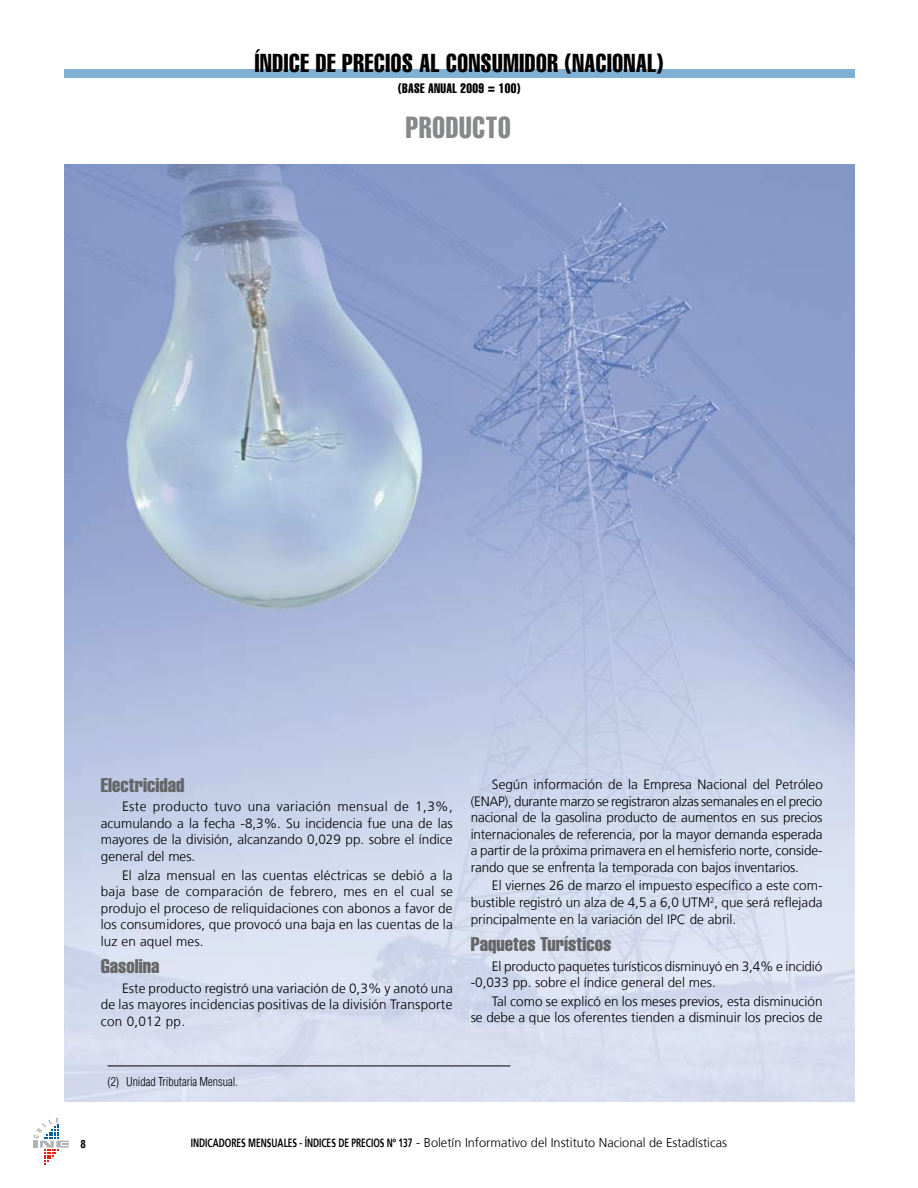
<style>
.page{position:relative;width:918px;height:1188px;background:#fff}
.page>*{position:absolute;margin:0;border:0;box-sizing:border-box;transform-origin:0 0}
.t1{font:extra-condensed 30px "Helvetica";color:#87888a;scale:.9 1}
.t2{font:extra-condensed 25.5px "Helvetica";color:#000;scale:.9 1}
.t3{font:extra-condensed 19.5px "Helvetica";color:#646567}
.t4{font:300 13.5px/16.5px "Frutiger";color:#000;text-align:justify}
.t5{font:extra-condensed 13.5px "Helvetica";letter-spacing:.03em;color:#000;scale:.9 1}
.t6{font:300 12.75px "Frutiger";color:#000}
.t7{font:300 condensed 12px "Helvetica";letter-spacing:-.005em;color:#000}
.t8{font:700 condensed 10.8px "Helvetica";color:#000}
.s1{font-weight:700;font-size:12px}
</style>
<div class="page">
<svg style="left:33px;top:1118px;width:36px;height:46px"></svg>
<img style="left:65px;top:164px;width:790px;height:937px">
<div style="left:64px;top:69px;width:791px;height:9px;background:#80b0d3"></div>
<hr style="left:108px;top:1066px;width:402px;height:1px;background:#000">
<h2 class="t2" style="left:255px;top:47px;width:11px">ÍNDICE</h2>
<h2 class="t2" style="left:316px;top:47px;width:42px">DE PRECIOS</h2>
<h2 class="t2" style="left:419px;top:47px;width:43px">AL CONSUMIDOR</h2>
<h2 class="t2" style="left:565px;top:47px;width:21px">(NACIONAL</h2>
<h2 class="t2" style="left:657px;top:47px;width:9px">)</h2>
<p class="t5" style="left:398px;top:80px;width:41px">(BASE ANUAL</p>
<p class="t5" style="left:461px;top:80px;width:68px">2009 = 100)</p>
<h1 class="t1" style="left:406px;top:108px;width:16px">PRODUC</h1>
<h1 class="t1" style="left:486px;top:108px;width:28px">TO</h1>
<h3 class="t3" style="left:101px;top:773px;width:85px">ELECTRICIDAD</h3>
<p class="t4" style="left:101px;top:798px;width:354px;text-indent:21px">Este producto tuvo una variación mensual de 1,3%, acumulando a la fecha -8,3%. Su incidencia fue una de las mayores de la división, alcanzando 0,029 pp. sobre el índice general del mes.</p>
<p class="t4" style="left:101px;top:867px;width:354px;text-indent:21px">El alza mensual en las cuentas eléctricas se debió a la baja base de comparación de febrero, mes en el cual se produjo el proceso de reliquidaciones con abonos a favor de los consumidores, que provocó una baja en las cuentas de la luz en aquel mes.</p>
<h3 class="t3" style="left:101px;top:954px;width:60px">GASOLINA</h3>
<p class="t4" style="left:101px;top:980px;width:353px;text-indent:21px">Este producto registró una variación de 0,3% y anotó una de las mayores incidencias positivas de la división Transporte con 0,012 pp.</p>
<p class="t4" style="left:471px;top:776px;width:354px;text-indent:21px">Según información de la Empresa Nacional del Petróleo (ENAP), durante marzo se registraron alzas semanales en el precio nacional de la gasolina producto de aumentos en sus precios internacionales de referencia, por la mayor demanda esperada a partir de la próxima primavera en el hemisferio norte, conside&shy;rando que se enfrenta la temporada con bajos inventarios.</p>
<p class="t4" style="left:471px;top:878px;width:353px;text-indent:21px">El viernes 26 de marzo el impuesto específico a este com&shy;bustible registró un alza de 4,5 a 6,0 UTM<sup>2</sup>, que será reflejada principalmente en la variación del IPC de abril.</p>
<h3 class="t3" style="left:471px;top:932px;width:142px">PAQUETES TURÍSTICOS</h3>
<p class="t4" style="left:471px;top:958px;width:353px;text-indent:21px">El producto paquetes turísticos disminuyó en 3,4% e incidió -0,033 pp. sobre el índice general del mes.</p>
<p class="t4" style="left:471px;top:993px;width:353px;text-align:right">Tal como se explicó en los meses previos, esta disminución<br>se debe a que los oferentes tienden a disminuir los precios de</p>
<p class="t7" style="left:108px;top:1075px;width:132px">(2) Unidad Tributaria Mensual.</p>
<p class="t8" style="left:81px;top:1138px;width:7px">8</p>
<p class="t6" style="left:191px;top:1135px;width:538px"><span class="s1">INDICADORES MENSUALES - ÍNDICES DE PRECIOS Nº 137</span> - Boletín Informativo del Instituto Nacional de Estadísticas</p>
</div>
